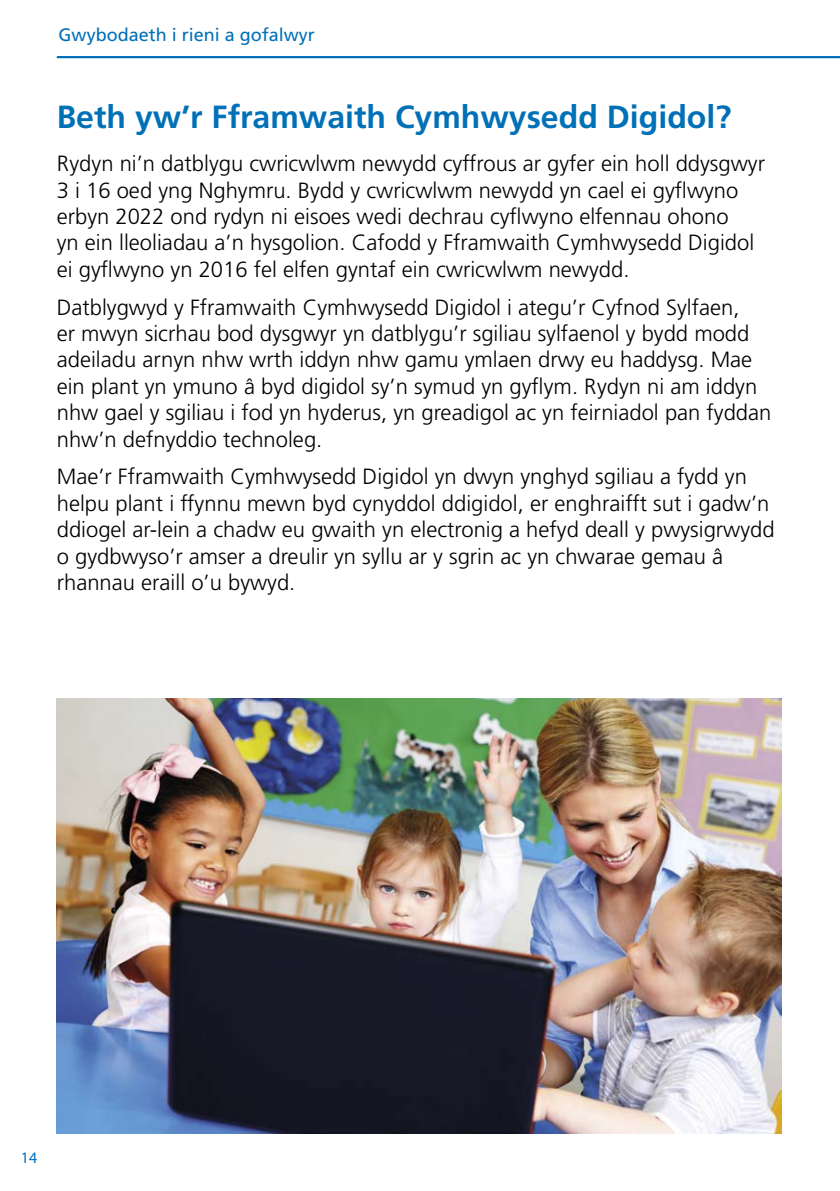
<style>
.page{position:relative;width:840px;height:1191px;background:#fff}
.page>*{position:absolute;margin:0;border:0;box-sizing:border-box;transform-origin:0 0}
.H2_Blue_16pt{font:700 32px "Frutiger LT Std";color:#0070b7}
.Body_Text{font:300 22px/26.4px "Frutiger LT Std";color:#000}
.t1{font:18px "Frutiger LT Std";color:#0070b7}
.t2{font:16px "Myriad Pro";color:#0070b7}
</style>
<div class="page">
<hr style="left:57px;top:56px;width:782px;height:2px;background:#0070b7">
<img style="left:57px;top:698px;width:724px;height:435px">
<p class="t1" style="left:59px;top:24px;width:258px">Gwybodaeth i rieni a gofalwyr</p>
<h2 class="H2_Blue_16pt" style="left:57px;top:98px;width:675px">Beth yw’r Fframwaith Cymhwysedd Digidol?</h2>
<p class="Body_Text" style="left:57px;top:151px;width:709px">Rydyn ni’n datblygu cwricwlwm newydd cyffrous ar gyfer ein holl ddysgwyr 3 i 16 oed yng Nghymru. Bydd y cwricwlwm newydd yn cael ei gyflwyno erbyn 2022 ond rydyn ni eisoes wedi dechrau cyflwyno elfennau ohono<br>yn ein lleoliadau a’n hysgolion. Cafodd y Fframwaith Cymhwysedd Digidol ei gyflwyno yn 2016 fel elfen gyntaf ein cwricwlwm newydd.</p>
<p class="Body_Text" style="left:57px;top:294px;width:715px">Datblygwyd y Fframwaith Cymhwysedd Digidol i ategu’r Cyfnod Sylfaen,<br>er mwyn sicrhau bod dysgwyr yn datblygu’r sgiliau sylfaenol y bydd modd adeiladu arnyn nhw wrth iddyn nhw gamu ymlaen drwy eu haddysg. Mae ein plant yn ymuno â byd digidol sy’n symud yn gyflym. Rydyn ni am iddyn nhw gael y sgiliau i fod yn hyderus, yn greadigol ac yn feirniadol pan fyddan nhw’n defnyddio technoleg.</p>
<p class="Body_Text" style="left:57px;top:464px;width:719px">Mae’r Fframwaith Cymhwysedd Digidol yn dwyn ynghyd sgiliau a fydd yn helpu plant i ffynnu mewn byd cynyddol ddigidol, er enghraifft sut i gadw’n ddiogel ar-lein a chadw eu gwaith yn electronig a hefyd deall y pwysigrwydd o gydbwyso’r amser a dreulir yn syllu ar y sgrin ac yn chwarae gemau â rhannau eraill o’u bywyd.</p>
<p class="t2" style="left:21px;top:1148px;width:18px">14</p>
</div>
